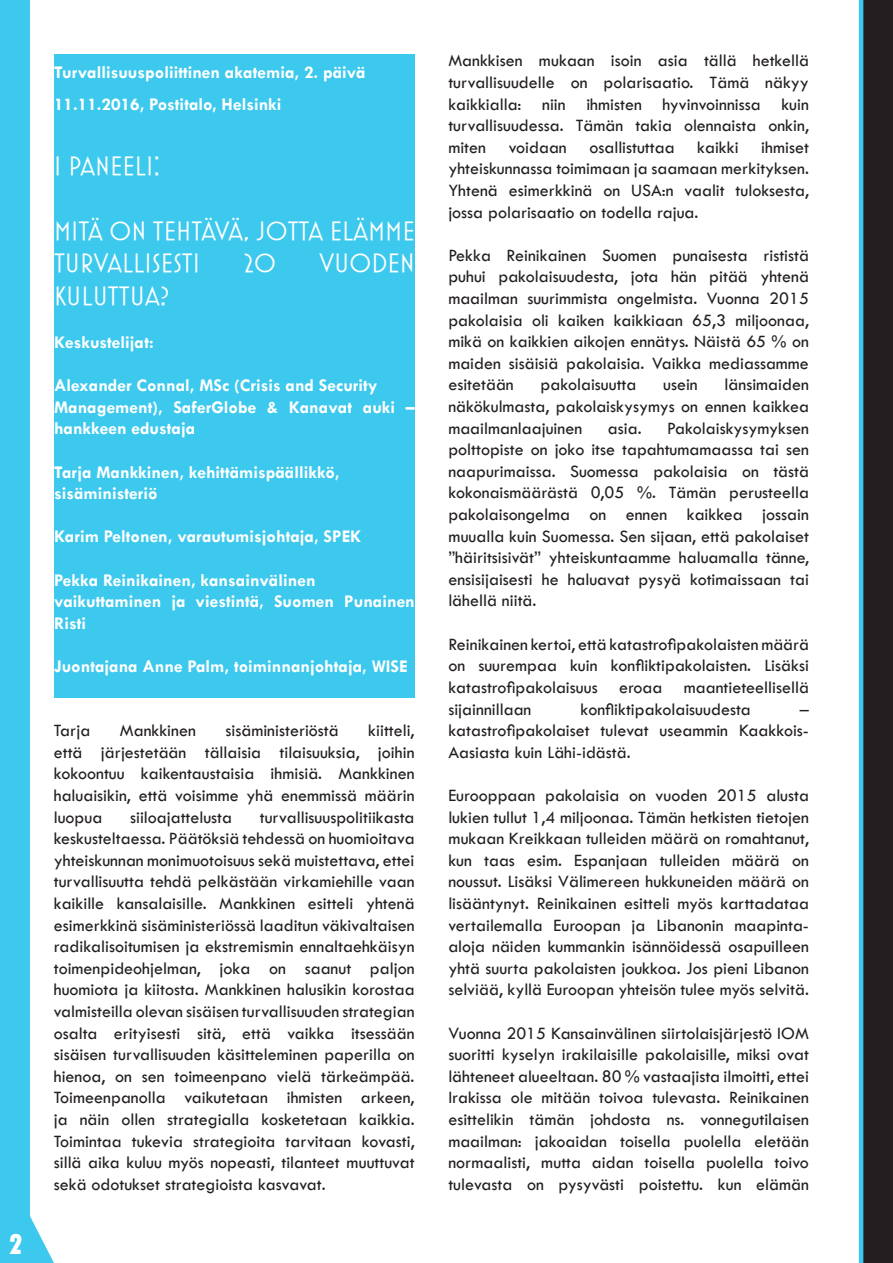
<style>
.page{position:relative;width:893px;height:1263px;background:#fff}
.page>*{position:absolute;margin:0;border:0;box-sizing:border-box;transform-origin:0 0}
.t1{font:800 condensed 30px "Tw Cen";color:#fff}
.t2{font:27px/32.4px "Mostra One";color:#fff}
.t3{font:18px/21.6px "Tw Cen";color:#231f20;text-align:justify}
.t4{font:700 18px/21.6px "Tw Cen";color:#fff}
</style>
<div class="page">
<svg style="left:30px;top:1216px;width:24px;height:47px"></svg>
<div style="left:0;top:0;width:30px;height:1263px;background:#3cc9ed"></div>
<div style="left:861px;top:0;width:32px;height:1263px;background:#231f20"></div>
<hr style="left:859px;top:0;width:4px;height:1263px;background:#3cc9ed">
<div style="left:54px;top:54px;width:361px;height:643px;background:#3cc9ed"></div>
<p class="t1" style="left:9px;top:1227px;width:16px">2</p>
<p class="t4" style="left:54px;top:61px;width:313px">Turvallisuuspoliittinen akatemia, 2. päivä</p>
<p class="t4" style="left:54px;top:93px;width:229px">11.11.2016, Postitalo, Helsinki</p>
<p class="t2" style="left:54px;top:149px;width:108px">I PANEELI:</p>
<p class="t2" style="left:54px;top:214px;width:362px">MITÄ ON TEHTÄVÄ, JOTTA ELÄMME<br>TURVALLISESTI</p>
<p class="t2" style="left:244px;top:247px;width:34px">20</p>
<p class="t2" style="left:320px;top:247px;width:97px">VUODEN</p>
<p class="t2" style="left:54px;top:279px;width:117px">KULUTTUA?</p>
<p class="t4" style="left:54px;top:331px;width:101px">Keskustelijat:</p>
<p class="t4" style="left:54px;top:374px;width:325px">Alexander Connal, MSc (Crisis and Security</p>
<p class="t4" style="left:54px;top:396px;width:362px">Management), SaferGlobe &amp; Kanavat auki – hankkeen edustaja</p>
<p class="t4" style="left:54px;top:461px;width:287px">Tarja Mankkinen, kehittämispäällikkö,</p>
<p class="t4" style="left:54px;top:482px;width:105px">sisäministeriö</p>
<p class="t4" style="left:54px;top:525px;width:309px">Karim Peltonen, varautumisjohtaja, SPEK</p>
<p class="t4" style="left:54px;top:569px;width:263px">Pekka Reinikainen, kansainvälinen</p>
<p class="t4" style="left:54px;top:590px;width:362px">vaikuttaminen ja viestintä, Suomen Punainen<br>Risti</p>
<p class="t4" style="left:54px;top:655px;width:355px">Juontajana Anne Palm, toiminnanjohtaja, WISE</p>
<p class="t3" style="left:54px;top:719px;width:38px">Tarja</p>
<p class="t3" style="left:120px;top:719px;width:78px">Mankkinen</p>
<p class="t3" style="left:225px;top:719px;width:115px">sisäministeriöstä</p>
<p class="t3" style="left:54px;top:719px;width:362px;text-indent:314px">kiitteli, että järjestetään tällaisia tilaisuuksia, joihin kokoontuu kaikentaustaisia ihmisiä. Mankkinen haluaisikin, että voisimme yhä enemmissä määrin luopua</p>
<p class="t3" style="left:54px;top:806px;width:362px;text-indent:206px">turvallisuuspolitiikasta keskusteltaessa. Päätöksiä tehdessä on huomioitava yhteiskunnan monimuotoisuus sekä muistettava, ettei turvallisuutta tehdä pelkästään virkamiehille vaan kaikille kansalaisille. Mankkinen esitteli yhtenä esimerkkinä sisäministeriössä laaditun väkivaltaisen radikalisoitumisen ja ekstremismin ennaltaehkäisyn toimenpideohjelman, joka on saanut paljon huomiota ja kiitosta. Mankkinen halusikin korostaa valmisteilla olevan sisäisen turvallisuuden strategian osalta erityisesti sitä, että vaikka itsessään sisäisen turvallisuuden käsitteleminen paperilla on hienoa, on sen toimeenpano vielä tärkeämpää.<br>Toimeenpanolla vaikutetaan ihmisten arkeen, ja näin ollen strategialla kosketetaan kaikkia.<br>Toimintaa tukevia strategioita tarvitaan kovasti, sillä aika kuluu myös nopeasti, tilanteet muuttuvat sekä odotukset strategioista kasvavat.</p>
<p class="t3" style="left:130px;top:806px;width:104px">siiloajattelusta</p>
<p class="t3" style="left:448px;top:50px;width:362px">Mankkisen mukaan isoin asia tällä hetkellä turvallisuudelle on polarisaatio. Tämä näkyy kaikkialla: niin ihmisten hyvinvoinnissa kuin turvallisuudessa. Tämän takia olennaista onkin, miten</p>
<p class="t3" style="left:448px;top:136px;width:362px;text-indent:313px">ihmiset yhteiskunnassa toimimaan ja saamaan merkityksen.<br>Yhtenä esimerkkinä on USA:n vaalit tuloksesta, jossa polarisaatio on todella rajua.</p>
<p class="t3" style="left:448px;top:244px;width:362px">Pekka Reinikainen Suomen punaisesta rististä puhui pakolaisuudesta, jota hän pitää yhtenä maailman suurimmista ongelmista. Vuonna 2015 pakolaisia oli kaiken kaikkiaan 65,3 miljoonaa, mikä on kaikkien aikojen ennätys. Näistä 65 % on maiden sisäisiä pakolaisia. Vaikka mediassamme esitetään</p>
<p class="t3" style="left:509px;top:136px;width:60px">voidaan</p>
<p class="t3" style="left:589px;top:136px;width:87px">osallistuttaa</p>
<p class="t3" style="left:697px;top:136px;width:43px">kaikki</p>
<p class="t3" style="left:448px;top:374px;width:362px;text-indent:276px">länsimaiden näkökulmasta, pakolaiskysymys on ennen kaikkea maailmanlaajuinen</p>
<p class="t3" style="left:541px;top:374px;width:97px">pakolaisuutta</p>
<p class="t3" style="left:663px;top:374px;width:36px">usein</p>
<p class="t3" style="left:448px;top:417px;width:362px;text-indent:219px">Pakolaiskysymyksen polttopiste on joko itse tapahtumamaassa tai sen naapurimaissa. Suomessa pakolaisia on tästä kokonaismäärästä 0,05 %. Tämän perusteella pakolaisongelma on ennen kaikkea jossain muualla kuin Suomessa. Sen sijaan, että pakolaiset ”häiritsisivät” yhteiskuntaamme haluamalla tänne, ensisijaisesti he haluavat pysyä kotimaissaan tai lähellä niitä.</p>
<p class="t3" style="left:448px;top:633px;width:362px">Reinikainen kertoi, että katastrofipakolaisten määrä on suurempaa kuin konfliktipakolaisten. Lisäksi katastrofipakolaisuus eroaa maantieteellisellä sijainnillaan</p>
<p class="t3" style="left:608px;top:417px;width:35px">asia.</p>
<p class="t3" style="left:581px;top:698px;width:172px">konfliktipakolaisuudesta</p>
<p class="t3" style="left:448px;top:698px;width:362px;text-indent:352px">– katastrofipakolaiset tulevat useammin Kaakkois-Aasiasta kuin Lähi-idästä.</p>
<p class="t3" style="left:448px;top:784px;width:362px">Eurooppaan pakolaisia on vuoden 2015 alusta lukien tullut 1,4 miljoonaa. Tämän hetkisten tietojen mukaan Kreikkaan tulleiden määrä on romahtanut, kun taas esim. Espanjaan tulleiden määrä on noussut. Lisäksi Välimereen hukkuneiden määrä on lisääntynyt. Reinikainen esitteli myös karttadataa vertailemalla Euroopan ja Libanonin maapinta&shy;aloja näiden kummankin isännöidessä osapuilleen yhtä suurta pakolaisten joukkoa. Jos pieni Libanon selviää, kyllä Euroopan yhteisön tulee myös selvitä.</p>
<p class="t3" style="left:448px;top:1022px;width:362px">Vuonna 2015 Kansainvälinen siirtolaisjärjestö IOM suoritti kyselyn irakilaisille pakolaisille, miksi ovat lähteneet alueeltaan. 80 % vastaajista ilmoitti, ettei Irakissa ole mitään toivoa tulevasta. Reinikainen esittelikin tämän johdosta ns. vonnegutilaisen maailman: jakoaidan toisella puolella eletään normaalisti, mutta aidan toisella puolella toivo tulevasta on pysyvästi poistettu. kun elämän</p>
</div>
